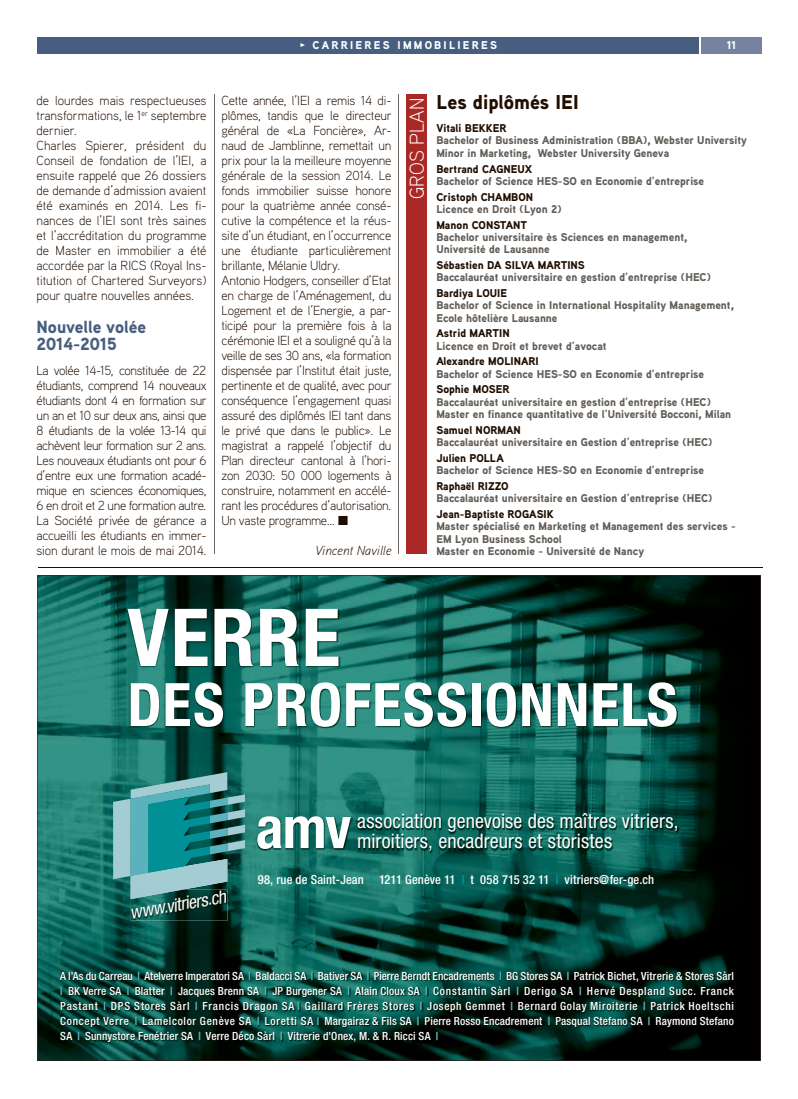
<style>
.page{position:relative;width:798px;height:1099px;background:#fff}
.page>*{position:absolute;margin:0;border:0;box-sizing:border-box;transform-origin:0 0}
.t1{font:700 condensed 80px "Helvetica Neue LT Std";letter-spacing:.015em;color:#fff}
.t2{font:700 condensed 60px "Helvetica Neue LT Std";letter-spacing:.02em;color:#fff}
.t3{font:700 condensed 57.75px "Helvetica Neue LT Std";color:#fff}
.t4{font:condensed 20px "Helvetica Neue LT Std";letter-spacing:.01em;color:#fff}
.t5{font:900 20px "Aaux Pro";color:#200e00}
.t6{font:300 20px "Aaux Pro";color:#fff}
.t7{font:italic condensed 18.12px "Helvetica Neue LT Std";color:#fff}
.t8{font:900 17.5px/17.5px "Aaux Pro";color:#485e80}
.t9{font:300 13.12px/15px "Aaux Pro";letter-spacing:-.01em;color:#200e00}
.t10{font:italic 300 13.12px "Aaux Pro";color:#200e00}
.t11{font:500 condensed 12.5px "Helvetica Neue LT Std";letter-spacing:.01em;color:#fff}
.t12{font:900 11.25px/12.2px "Aaux Pro";color:#625d58}
.t13{font:500 condensed 11.25px/15px "Helvetica Neue LT Std";letter-spacing:.015em;color:#fff;text-align:justify}
.t14{font:900 11.25px "Aaux Pro";color:#200e00}
.t15{font:900 11.25px "Aaux Pro";letter-spacing:.2em;color:#fff}
.s1{font-family:"Meta Plus Bold Caps";font-weight:400}
.s2{font-weight:700;color:#009096}
.s3{font-weight:700;color:#5ab3bc}
</style>
<div class="page">
<div style="left:37px;top:37px;width:661px;height:17px;background:#485e80"></div>
<div style="left:700px;top:37px;width:61px;height:17px;background:#7683a0"></div>
<svg style="left:37px;top:575px;width:723px;height:485px;background:#0f4d44"></svg>
<div style="left:406px;top:94px;width:20px;height:459px;background:#aa2926"></div>
<hr style="left:38px;top:567px;width:724px;height:1px;background:#200e00">
<hr style="left:214px;top:94px;width:1px;height:459px;background:#696460">
<hr style="left:397px;top:94px;width:1px;height:459px;background:#696460">
<p class="t15" style="left:300px;top:38px;width:198px"><span class="s1">•</span> CARRIERES IMMOBILIERES</p>
<p class="t15" style="left:726px;top:38px;width:11px">11</p>
<p class="t9" style="left:36px;top:93px;width:171px">de lourdes mais respectueuses transformations, le 1<sup>er</sup> septembre dernier.<br>Charles Spierer, président du<br>Conseil de fondation de l’IEI, a ensuite rappelé que 26 dossiers de demande d’admission avaient été examinés en 2014. Les fi&shy;nances de l’IEI sont très saines et l’accréditation du programme de Master en immobilier a été accordée par la RICS (Royal Ins&shy;titution of Chartered Surveyors) pour quatre nouvelles années.</p>
<h3 class="t8" style="left:36px;top:317px;width:111px">Nouvelle volée<br>2014-2015</h3>
<p class="t9" style="left:36px;top:363px;width:172px;text-align:justify">La volée 14-15, constituée de 22 étudiants, comprend 14 nouveaux étudiants dont 4 en formation sur un an et 10 sur deux ans, ainsi que 8 étudiants de la volée 13-14 qui achèvent leur formation sur 2 ans.<br>Les nouveaux étudiants ont pour 6 d’entre eux une formation acadé&shy;mique en sciences économiques, 6 en droit et 2 une formation autre.<br>La Société privée de gérance a accueilli les étudiants en immer&shy;sion durant le mois de mai 2014.</p>
<p class="t9" style="left:221px;top:93px;width:172px">Cette année, l’IEI a remis 14 di&shy;plômes, tandis que le directeur général de «La Foncière», Ar&shy;naud de Jamblinne, remettait un prix pour la la meilleure moyenne générale de la session 2014. Le fonds immobilier suisse honore pour la quatrième année consé&shy;cutive la compétence et la réus&shy;site d’un étudiant, en l’occurrence une étudiante particulièrement brillante, Mélanie Uldry.<br>Antonio Hodgers, conseiller d’Etat en charge de l’Aménagement, du<br>Logement et de l’Energie, a par&shy;ticipé pour la première fois à la cérémonie IEI et a souligné qu’à la veille de ses 30 ans, «la formation dispensée par l’Institut était juste, pertinente et de qualité, avec pour conséquence l’engagement quasi assuré des diplômés IEI tant dans le privé que dans le public». Le magistrat a rappelé l’objectif du<br>Plan directeur cantonal à l’hori&shy;zon 2030: 50 000 logements à construire, notamment en accélé&shy;rant les procédures d’autorisation.<br>Un vaste programme… ■</p>
<p class="t10" style="left:315px;top:542px;width:78px">Vincent Naville</p>
<h3 class="t6" style="left:404px;top:199px;width:102px;rotate:-90deg">GROS PLAN</h3>
<h3 class="t5" style="left:436px;top:89px;width:144px">Les diplômés IEI</h3>
<p class="t14" style="left:436px;top:121px;width:72px">Vitali BEKKER</p>
<p class="t12" style="left:436px;top:134px;width:312px">Bachelor of Business Administration (BBA), Webster University<br>Minor in Marketing, Webster University Geneva</p>
<p class="t14" style="left:436px;top:161px;width:97px">Bertrand CAGNEUX</p>
<p class="t12" style="left:436px;top:174px;width:269px">Bachelor of Science HES-SO en Economie d’entreprise</p>
<p class="t14" style="left:436px;top:189px;width:98px">Cristoph CHAMBON</p>
<p class="t12" style="left:436px;top:202px;width:127px">Licence en Droit (Lyon 2)</p>
<p class="t14" style="left:436px;top:217px;width:92px">Manon CONSTANT</p>
<p class="t12" style="left:436px;top:230px;width:252px">Bachelor universitaire ès Sciences en management,<br>Université de Lausanne</p>
<p class="t14" style="left:436px;top:258px;width:150px">Sébastien DA SILVA MARTINS</p>
<p class="t12" style="left:436px;top:271px;width:276px">Baccalauréat universitaire en gestion d’entreprise (HEC)</p>
<p class="t14" style="left:436px;top:286px;width:72px">Bardiya LOUIE</p>
<p class="t12" style="left:436px;top:299px;width:299px">Bachelor of Science in International Hospitality Management,<br>Ecole hôtelière Lausanne</p>
<p class="t14" style="left:436px;top:326px;width:75px">Astrid MARTIN</p>
<p class="t12" style="left:436px;top:339px;width:172px">Licence en Droit et brevet d’avocat</p>
<p class="t14" style="left:436px;top:354px;width:104px">Alexandre MOLINARI</p>
<p class="t12" style="left:436px;top:367px;width:269px">Bachelor of Science HES-SO en Economie d’entreprise</p>
<p class="t14" style="left:436px;top:382px;width:75px">Sophie MOSER</p>
<p class="t12" style="left:436px;top:395px;width:296px">Baccalauréat universitaire en gestion d’entreprise (HEC)<br>Master en finance quantitative de l’Université Bocconi, Milan</p>
<p class="t14" style="left:436px;top:422px;width:86px">Samuel NORMAN</p>
<p class="t12" style="left:436px;top:435px;width:277px">Baccalauréat universitaire en Gestion d’entreprise (HEC)</p>
<p class="t14" style="left:436px;top:450px;width:69px">Julien POLLA</p>
<p class="t12" style="left:436px;top:463px;width:269px">Bachelor of Science HES-SO en Economie d’entreprise</p>
<p class="t14" style="left:436px;top:479px;width:74px">Raphaël RIZZO</p>
<p class="t12" style="left:436px;top:491px;width:277px">Baccalauréat universitaire en Gestion d’entreprise (HEC)</p>
<p class="t14" style="left:436px;top:507px;width:119px">Jean-Baptiste ROGASIK</p>
<p class="t12" style="left:436px;top:520px;width:301px">Master spécialisé en Marketing et Management des services -<br>EM Lyon Business School<br>Master en Economie - Université de Nancy</p>
<h1 class="t1" style="left:127px;top:589px;width:214px">VERRE</h1>
<h2 class="t2" style="left:127px;top:668px;width:552px">DES PROFESSIONNELS</h2>
<h3 class="t4" style="left:357px;top:809px;width:323px">association genevoise des maîtres vitriers,</h3>
<h3 class="t3" style="left:255px;top:792px;width:97px">amv</h3>
<h3 class="t4" style="left:357px;top:829px;width:256px">miroitiers, encadreurs et storistes</h3>
<h3 class="t7" style="left:128px;top:902px;width:99px;rotate:-10deg">www.vitriers.ch</h3>
<p class="t11" style="left:258px;top:872px;width:397px">98, rue de Saint-Jean <span class="s2">|</span> 1211 Genève 11 <span class="s2">|</span> t 058 715 32 11 <span class="s2">|</span> vitriers@fer-ge.ch</p>
<p class="t13" style="left:60px;top:967px;width:675px">A l’As du Carreau <span class="s3">|</span> Atelverre Imperatori SA <span class="s3">|</span> Baldacci SA <span class="s3">|</span> Bativer SA <span class="s3">|</span> Pierre Berndt Encadrements <span class="s3">|</span> BG Stores SA <span class="s3">|</span> Patrick Bichet, Vitrerie &amp; Stores Sàrl <span class="s3">|</span> BK Verre SA <span class="s3">|</span> Blatter <span class="s3">|</span> Jacques Brenn SA <span class="s3">|</span> JP Burgener SA <span class="s3">|</span> Alain Cloux SA <span class="s3">|</span> Constantin Sàrl <span class="s3">|</span> Derigo SA <span class="s3">|</span> Hervé Despland Succ. Franck Pastant <span class="s3">|</span> DPS Stores Sàrl <span class="s3">|</span> Francis Dragon SA <span class="s3">|</span> Gaillard Frères Stores <span class="s3">|</span> Joseph Gemmet <span class="s3">|</span> Bernard Golay Miroiterie <span class="s3">|</span> Patrick Hoeltschi Concept Verre <span class="s3">|</span> Lamelcolor Genève SA <span class="s3">|</span> Loretti SA <span class="s3">|</span> Margairaz &amp; Fils SA <span class="s3">|</span> Pierre Rosso Encadrement <span class="s3">|</span> Pasqual Stefano SA <span class="s3">|</span> Raymond Stefano SA <span class="s3">|</span> Sunnystore Fenétrier SA <span class="s3">|</span> Verre Déco Sàrl <span class="s3">|</span> Vitrerie d’Onex, M. &amp; R. Ricci SA <span class="s3">|</span></p>
</div>
